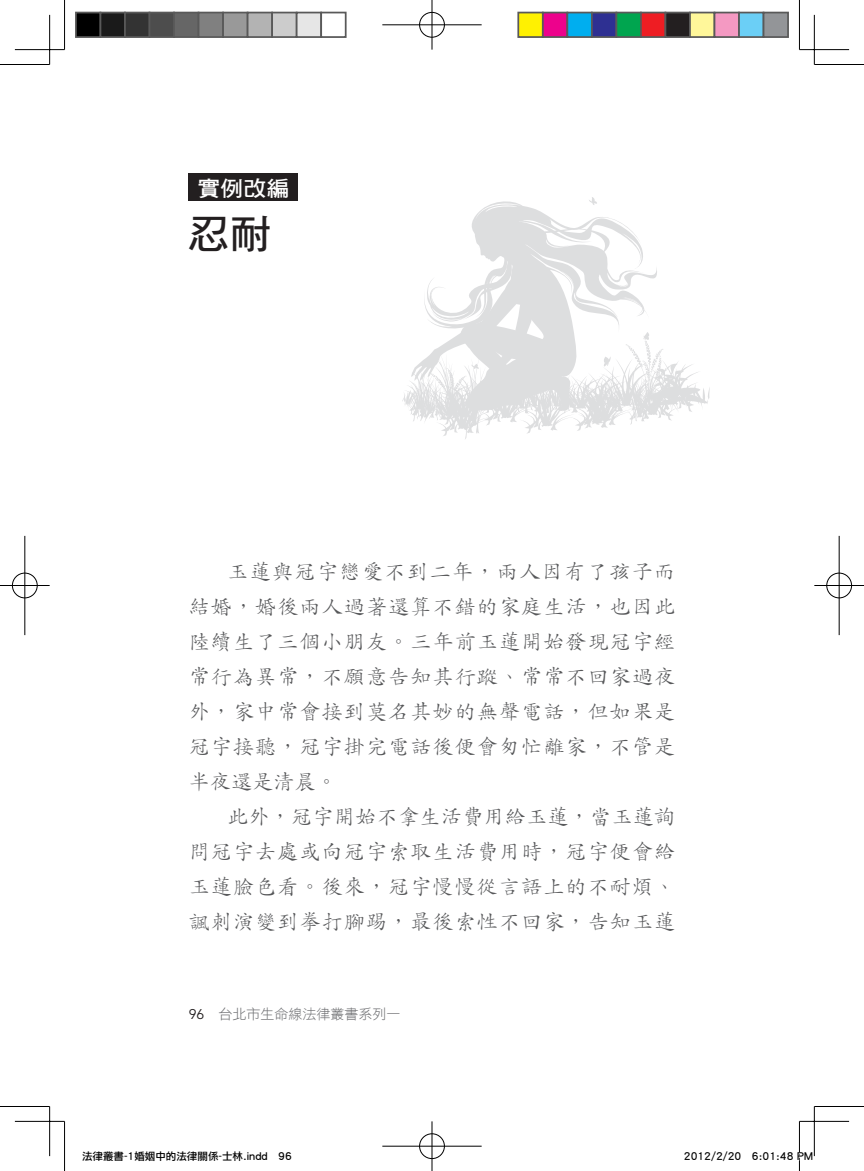
<style>
.page{position:relative;width:864px;height:1171px;background:#fff}
.page>*{position:absolute;margin:0;border:0;box-sizing:border-box;transform-origin:0 0}
.t1{font:39.9px "DFPG Hei Bd MP BF";color:#231f20;scale:1.05 1}
.t2{font:21.7px "DFPG Hei Bd MP BF";color:#fff;scale:1.05 1}
.t3{font:21px/35px "DFPG Kai Shu W3 MP BF";letter-spacing:.055em;color:#57585a;text-align:justify}
.t4{font:14px "DFPG Hei Lt MP BF";color:#6c6d70}
.t5{font:10.5px "Li Hei Pro";color:#000}
.s1{font-family:"Avenir";color:#231f20}
</style>
<div class="page">
<svg style="left:472px;top:199px;width:166px;height:43px"></svg>
<svg style="left:402px;top:242px;width:307px;height:197px"></svg>
<div style="left:189px;top:174px;width:109px;height:27px;background:#231f20"></div>
<hr style="left:0;top:64px;width:50px;height:1px;background:#000">
<hr style="left:814px;top:64px;width:49px;height:1px;background:#000">
<hr style="left:0;top:1106px;width:50px;height:1px;background:#000">
<hr style="left:814px;top:1106px;width:49px;height:1px;background:#000">
<hr style="left:64px;top:0;width:1px;height:50px;background:#000">
<hr style="left:64px;top:1121px;width:1px;height:50px;background:#000">
<hr style="left:798px;top:0;width:1px;height:50px;background:#000">
<hr style="left:798px;top:1121px;width:1px;height:50px;background:#000">
<hr style="left:15px;top:49px;width:49px;height:1px;background:#000">
<hr style="left:799px;top:49px;width:49px;height:1px;background:#000">
<hr style="left:15px;top:1121px;width:49px;height:1px;background:#000">
<hr style="left:799px;top:1121px;width:49px;height:1px;background:#000">
<hr style="left:49px;top:15px;width:1px;height:49px;background:#000">
<hr style="left:49px;top:1106px;width:1px;height:50px;background:#000">
<hr style="left:813px;top:15px;width:1px;height:49px;background:#000">
<hr style="left:813px;top:1106px;width:1px;height:50px;background:#000">
<div style="left:418px;top:11px;width:27px;height:27px;border:2px solid #fff;border-radius:50%"></div>
<hr style="left:382px;top:24px;width:99px;height:2px;background:#fff">
<hr style="left:430px;top:0;width:3px;height:50px;background:#fff">
<div style="left:419px;top:12px;width:25px;height:25px;border:1px solid #000;border-radius:50%"></div>
<hr style="left:382px;top:25px;width:99px;height:1px;background:#000">
<hr style="left:431px;top:0;width:1px;height:50px;background:#000">
<div style="left:418px;top:1132px;width:27px;height:28px;border:2px solid #fff;border-radius:50%"></div>
<hr style="left:382px;top:1145px;width:99px;height:2px;background:#fff">
<hr style="left:430px;top:1121px;width:3px;height:50px;background:#fff">
<div style="left:419px;top:1133px;width:25px;height:26px;border:1px solid #000;border-radius:50%"></div>
<hr style="left:382px;top:1146px;width:99px;height:1px;background:#000">
<hr style="left:431px;top:1121px;width:1px;height:50px;background:#000">
<div style="left:11px;top:572px;width:27px;height:27px;border:2px solid #fff;border-radius:50%"></div>
<hr style="left:0;top:584px;width:50px;height:3px;background:#fff">
<hr style="left:24px;top:536px;width:2px;height:99px;background:#fff">
<div style="left:12px;top:573px;width:25px;height:25px;border:1px solid #000;border-radius:50%"></div>
<hr style="left:0;top:585px;width:50px;height:1px;background:#000">
<hr style="left:25px;top:536px;width:1px;height:99px;background:#000">
<div style="left:825px;top:572px;width:27px;height:27px;border:2px solid #fff;border-radius:50%"></div>
<hr style="left:814px;top:584px;width:49px;height:3px;background:#fff">
<hr style="left:837px;top:536px;width:3px;height:99px;background:#fff">
<div style="left:826px;top:573px;width:25px;height:25px;border:1px solid #000;border-radius:50%"></div>
<hr style="left:814px;top:585px;width:49px;height:1px;background:#000">
<hr style="left:838px;top:536px;width:1px;height:99px;background:#000">
<div style="left:76px;top:13px;width:24px;height:24px;background:#000"></div>
<div style="left:75px;top:12px;width:26px;height:26px;border:2px solid #595959"></div>
<div style="left:100px;top:13px;width:25px;height:24px;background:#1a1a1a"></div>
<div style="left:99px;top:12px;width:27px;height:26px;border:2px solid #595959"></div>
<div style="left:125px;top:13px;width:24px;height:24px;background:#333"></div>
<div style="left:124px;top:12px;width:26px;height:26px;border:2px solid #595959"></div>
<div style="left:149px;top:13px;width:25px;height:24px;background:#4d4d4d"></div>
<div style="left:148px;top:12px;width:27px;height:26px;border:2px solid #595959"></div>
<div style="left:174px;top:13px;width:24px;height:24px;background:#666"></div>
<div style="left:173px;top:12px;width:26px;height:26px;border:2px solid #595959"></div>
<div style="left:198px;top:13px;width:25px;height:24px;background:#808080"></div>
<div style="left:197px;top:12px;width:27px;height:26px;border:2px solid #595959"></div>
<div style="left:223px;top:13px;width:24px;height:24px;background:#999"></div>
<div style="left:222px;top:12px;width:26px;height:26px;border:2px solid #595959"></div>
<div style="left:247px;top:13px;width:25px;height:24px;background:#b3b3b3"></div>
<div style="left:246px;top:12px;width:27px;height:26px;border:2px solid #595959"></div>
<div style="left:272px;top:13px;width:24px;height:24px;background:#ccc"></div>
<div style="left:271px;top:12px;width:26px;height:26px;border:2px solid #595959"></div>
<div style="left:296px;top:13px;width:25px;height:24px;background:#e6e6e6"></div>
<div style="left:295px;top:12px;width:27px;height:26px;border:2px solid #595959"></div>
<div style="left:320px;top:12px;width:26px;height:26px;border:2px solid #595959"></div>
<div style="left:518px;top:13px;width:24px;height:24px;background:#fff101"></div>
<div style="left:517px;top:12px;width:26px;height:26px;border:2px solid #595959"></div>
<div style="left:542px;top:13px;width:25px;height:24px;background:#ed028c"></div>
<div style="left:541px;top:12px;width:27px;height:26px;border:2px solid #595959"></div>
<div style="left:567px;top:13px;width:24px;height:24px;background:#00aeef"></div>
<div style="left:566px;top:12px;width:26px;height:26px;border:2px solid #595959"></div>
<div style="left:591px;top:13px;width:25px;height:24px;background:#2e3092"></div>
<div style="left:590px;top:12px;width:27px;height:26px;border:2px solid #595959"></div>
<div style="left:616px;top:13px;width:24px;height:24px;background:#00a54f"></div>
<div style="left:615px;top:12px;width:26px;height:26px;border:2px solid #595959"></div>
<div style="left:640px;top:13px;width:25px;height:24px;background:#ee1d23"></div>
<div style="left:639px;top:12px;width:27px;height:26px;border:2px solid #595959"></div>
<div style="left:665px;top:13px;width:24px;height:24px;background:#231f20"></div>
<div style="left:664px;top:12px;width:26px;height:26px;border:2px solid #595959"></div>
<div style="left:689px;top:13px;width:25px;height:24px;background:#fff79a"></div>
<div style="left:688px;top:12px;width:27px;height:26px;border:2px solid #595959"></div>
<div style="left:714px;top:13px;width:24px;height:24px;background:#f499c2"></div>
<div style="left:713px;top:12px;width:26px;height:26px;border:2px solid #595959"></div>
<div style="left:738px;top:13px;width:25px;height:24px;background:#6bcff6"></div>
<div style="left:737px;top:12px;width:27px;height:26px;border:2px solid #595959"></div>
<div style="left:763px;top:13px;width:24px;height:24px;background:#939598"></div>
<div style="left:762px;top:12px;width:26px;height:26px;border:2px solid #595959"></div>
<svg style="left:798px;top:1151px;width:2px;height:10px"></svg>
<p class="t2" style="left:197px;top:177px;width:89px">實例改編</p>
<h1 class="t1" style="left:187px;top:213px;width:82px">忍耐</h1>
<p class="t3" style="left:189px;top:554px;width:488px;text-indent:38px">玉蓮與冠宇戀愛不到二年，兩人因有了孩子而結婚，婚後兩人過著還算不錯的家庭生活，也因此陸續生了三個小朋友。三年前玉蓮開始發現冠宇經常行為異常，不願意告知其行蹤、常常不回家過夜外，家中常會接到莫名其妙的無聲電話，但如果是冠宇接聽，冠宇掛完電話後便會匆忙離家，不管是半夜還是清晨。</p>
<p class="t3" style="left:189px;top:799px;width:488px;text-indent:38px">此外，冠宇開始不拿生活費用給玉蓮，當玉蓮詢問冠宇去處或向冠宇索取生活費用時，冠宇便會給玉蓮臉色看。後來，冠宇慢慢從言語上的不耐煩、諷刺演變到拳打腳踢，最後索性不回家，告知玉蓮</p>
<p class="t4" style="left:189px;top:1007px;width:213px"><span class="s1">96</span> 台北市生命線法律叢書系列一</p>
<p class="t5" style="left:82px;top:1151px;width:211px">法律叢書-1婚姻中的法律關係-士林.indd 96</p>
<p class="t5" style="left:683px;top:1151px;width:131px">2012/2/20 6:01:48 PM</p>
</div>
